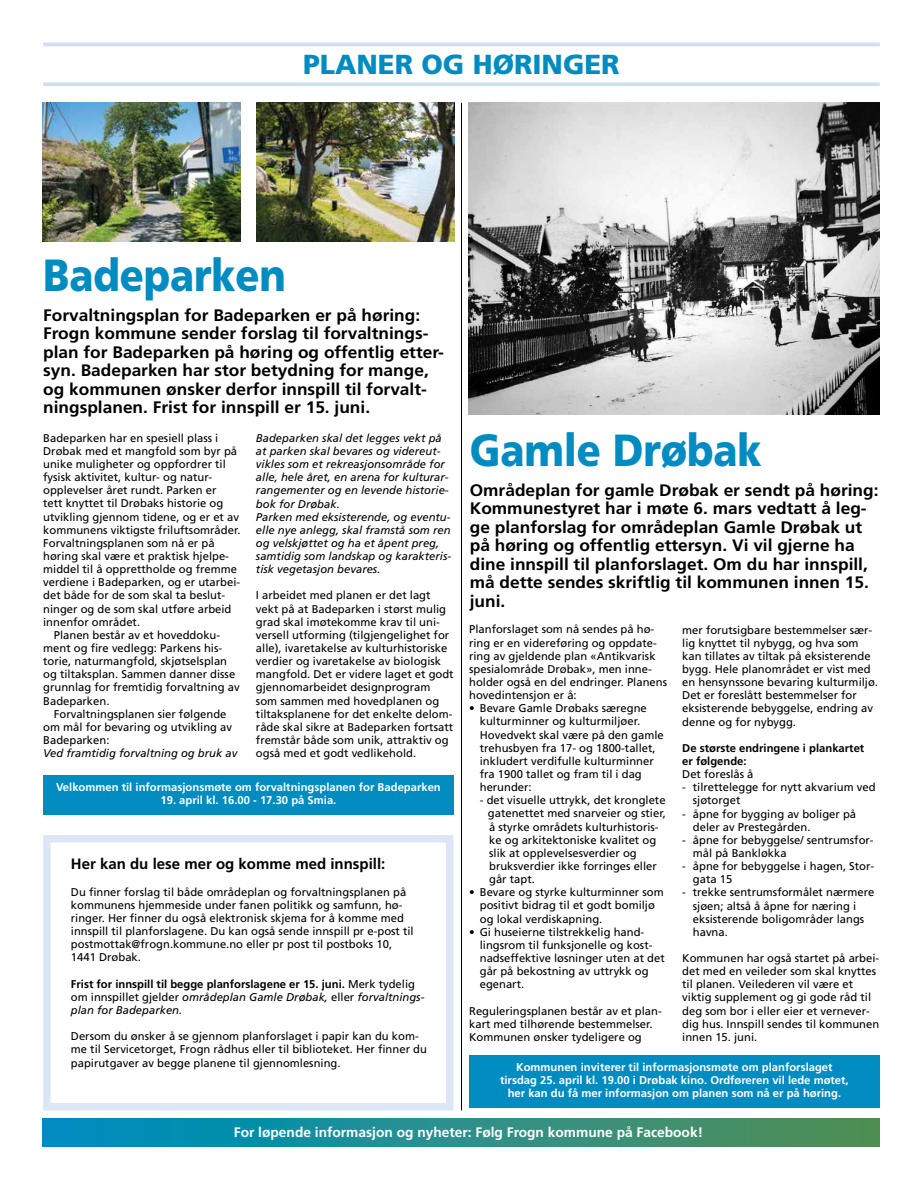
<style>
.page{position:relative;width:922px;height:1188px;background:#fff}
.page>*{position:absolute;margin:0;border:0;box-sizing:border-box;transform-origin:0 0}
.t1{font:900 45px "Frutiger";letter-spacing:-.005em;color:#008bc1;scale:.88 1}
.t2{font:900 27.5px "Frutiger";color:#008bc1}
.t3{font:700 16.62px/18.5px "Frutiger";color:#000;scale:1.04 1}
.t4{font:700 15px "Frutiger";color:#000}
.t5{font:700 13.75px "Frutiger";color:#fff}
.t6{font:11.25px/13.1px "Frutiger";color:#000}
.t7{font:italic 11.25px/13.1px "Frutiger";color:#000}
.t8{font:700 11.25px/13.1px "Frutiger";color:#fff;text-align:center}
.t9{font:700 11.25px/13.1px "Frutiger";color:#000}
.s1{font-weight:700;font-style:normal}
.s2{font-style:normal}
</style>
<div class="page">
<svg style="left:43px;top:1118px;width:836px;height:27px;background:#268e8b"></svg>
<hr style="left:43px;top:43px;width:836px;height:3px;background:#d1e0f1">
<svg style="left:43px;top:82px;width:836px;height:4px;background:#d5e2f2"></svg>
<div style="left:43px;top:774px;width:411px;height:40px;background:#008bc1"></div>
<div style="left:469px;top:1055px;width:410px;height:52px;background:#008bc1"></div>
<img style="left:43px;top:103px;width:197px;height:138px">
<img style="left:468px;top:103px;width:411px;height:312px">
<img style="left:256px;top:103px;width:198px;height:138px">
<div style="left:43px;top:834px;width:410px;height:276px;border:8px solid #dbe7f4"></div>
<hr style="left:461px;top:103px;width:1px;height:1007px;background:#000">
<h2 class="t2" style="left:303px;top:48px;width:318px">PLANER OG HØRINGER</h2>
<h1 class="t1" style="left:43px;top:248px;width:277px">Badeparken</h1>
<p class="t3" style="left:43px;top:306px;width:387px">Forvaltningsplan for Badeparken er på høring:<br>Frogn kommune sender forslag til forvaltnings&shy;plan for Badeparken på høring og offentlig etter&shy;syn. Badeparken har stor betydning for mange, og kommunen ønsker derfor innspill til forvalt&shy;ningsplanen. Frist for innspill er 15. juni.</p>
<p class="t6" style="left:43px;top:431px;width:177px">Badeparken har en spesiell plass i</p>
<p class="t6" style="left:43px;top:444px;width:195px">Drøbak med et mangfold som byr på</p>
<p class="t6" style="left:43px;top:457px;width:184px">unike muligheter og oppfordrer til</p>
<p class="t6" style="left:43px;top:470px;width:171px">fysisk aktivitet, kultur- og natur-</p>
<p class="t6" style="left:43px;top:483px;width:175px">opplevelser året rundt. Parken er</p>
<p class="t6" style="left:43px;top:497px;width:182px">tett knyttet til Drøbaks historie og</p>
<p class="t6" style="left:43px;top:510px;width:197px">utvikling gjennom tidene, og er et av</p>
<p class="t6" style="left:43px;top:523px;width:199px">kommunens viktigste friluftsområder.</p>
<p class="t6" style="left:43px;top:536px;width:173px">Forvaltningsplanen som nå er på</p>
<p class="t6" style="left:43px;top:549px;width:187px">høring skal være et praktisk hjelpe-</p>
<p class="t6" style="left:43px;top:562px;width:195px">middel til å opprettholde og fremme</p>
<p class="t6" style="left:43px;top:575px;width:198px">verdiene i Badeparken, og er utarbei-</p>
<p class="t6" style="left:43px;top:589px;width:183px">det både for de som skal ta beslut-</p>
<p class="t6" style="left:43px;top:602px;width:190px">ninger og de som skal utføre arbeid</p>
<p class="t6" style="left:43px;top:615px;width:98px">innenfor området.</p>
<p class="t6" style="left:54px;top:628px;width:168px">Planen består av et hoveddoku-</p>
<p class="t6" style="left:43px;top:641px;width:180px">ment og fire vedlegg: Parkens his-</p>
<p class="t6" style="left:43px;top:654px;width:185px">torie, naturmangfold, skjøtselsplan</p>
<p class="t6" style="left:43px;top:667px;width:193px">og tiltaksplan. Sammen danner disse</p>
<p class="t6" style="left:43px;top:680px;width:198px">grunnlag for fremtidig forvaltning av</p>
<p class="t6" style="left:43px;top:694px;width:68px">Badeparken.</p>
<p class="t6" style="left:54px;top:707px;width:174px">Forvaltningsplanen sier følgende</p>
<p class="t6" style="left:43px;top:720px;width:190px">om mål for bevaring og utvikling av</p>
<p class="t6" style="left:43px;top:733px;width:68px">Badeparken:</p>
<p class="t7" style="left:43px;top:746px;width:196px">Ved framtidig forvaltning og bruk av</p>
<p class="t7" style="left:256px;top:431px;width:197px">Badeparken skal det legges vekt på at parken skal bevares og videreut&shy;vikles som et rekreasjonsområde for alle, hele året, en arena for kulturar&shy;rangementer og en levende historie&shy;bok for Drøbak.<br>Parken med eksisterende, og eventu&shy;elle nye anlegg, skal framstå som ren og velskjøttet og ha et åpent preg, samtidig som landskap og karakteris&shy;tisk vegetasjon bevares.</p>
<p class="t6" style="left:256px;top:589px;width:199px">I arbeidet med planen er det lagt vekt på at Badeparken i størst mulig grad skal imøtekomme krav til uni&shy;versell utforming (tilgjengelighet for alle), ivaretakelse av kulturhistoriske verdier og ivaretakelse av biologisk mangfold. Det er videre laget et godt gjennomarbeidet designprogram som sammen med hovedplanen og tiltaksplanene for det enkelte delom&shy;råde skal sikre at Badeparken fortsatt fremstår både som unik, attraktiv og også med et godt vedlikehold.</p>
<p class="t8" style="left:56px;top:780px;width:386px">Velkommen til informasjonsmøte om forvaltningsplanen for Badeparken</p>
<p class="t8" style="left:160px;top:793px;width:177px">19. april kl. 16.00 - 17.30 på Smia.</p>
<h3 class="t4" style="left:71px;top:855px;width:316px">Her kan du lese mer og komme med innspill:</h3>
<p class="t6" style="left:71px;top:885px;width:344px">Du finner forslag til både områdeplan og forvaltningsplanen på kommunens hjemmeside under fanen politikk og samfunn, hø&shy;ringer. Her finner du også elektronisk skjema for å komme med innspill til planforslagene. Du kan også sende innspill pr e-post til postmottak@frogn.kommune.no eller pr post til postboks 10, 1441 Drøbak.</p>
<p class="t7" style="left:71px;top:976px;width:355px"><span class="s1">Frist for innspill til begge planforslagene er 15. juni.</span> <span class="s2">Merk tydelig om innspillet gjelder</span> områdeplan Gamle Drøbak, <span class="s2">eller</span> forvaltnings&shy;plan for Badeparken.</p>
<p class="t6" style="left:71px;top:1029px;width:357px">Dersom du ønsker å se gjennom planforslaget i papir kan du kom&shy;me til Servicetorget, Frogn rådhus eller til biblioteket. Her finner du papirutgaver av begge planene til gjennomlesning.</p>
<h1 class="t1" style="left:469px;top:422px;width:333px">Gamle Drøbak</h1>
<p class="t3" style="left:469px;top:480px;width:394px">Områdeplan for gamle Drøbak er sendt på høring:<br>Kommunestyret har i møte 6. mars vedtatt å leg&shy;ge planforslag for områdeplan Gamle Drøbak ut på høring og offentlig ettersyn. Vi vil gjerne ha dine innspill til planforslaget. Om du har innspill, må dette sendes skriftlig til kommunen innen 15. juni.</p>
<p class="t6" style="left:469px;top:623px;width:199px">Planforslaget som nå sendes på hø&shy;ring er en videreføring og oppdate&shy;ring av gjeldende plan «Antikvarisk spesialområde Drøbak», men inne&shy;holder også en del endringer. Planens hovedintensjon er å:</p>
<p class="t6" style="left:479px;top:701px;width:185px;text-indent:-11px">• Bevare Gamle Drøbaks særegne kulturminner og kulturmiljøer.<br>Hovedvekt skal være på den gamle trehusbyen fra 17- og 1800-tallet, inkludert verdifulle kulturminner fra 1900 tallet og fram til i dag herunder:</p>
<p class="t6" style="left:488px;top:793px;width:179px;text-indent:-8px">- det visuelle uttrykk, det kronglete gatenettet med snarveier og stier, å styrke områdets kulturhistoris&shy;ke og arkitektoniske kvalitet og slik at opplevelsesverdier og bruksverdier ikke forringes eller går tapt.</p>
<p class="t6" style="left:479px;top:885px;width:185px;text-indent:-11px">• Bevare og styrke kulturminner som positivt bidrag til et godt bomiljø og lokal verdiskapning.</p>
<p class="t6" style="left:479px;top:925px;width:186px;text-indent:-11px">• Gi huseierne tilstrekkelig hand&shy;lingsrom til funksjonelle og kost&shy;nadseffektive løsninger uten at det går på bekostning av uttrykk og egenart.</p>
<p class="t6" style="left:469px;top:1003px;width:194px">Reguleringsplanen består av et plan&shy;kart med tilhørende bestemmelser.<br>Kommunen ønsker tydeligere og</p>
<p class="t6" style="left:682px;top:623px;width:197px">mer forutsigbare bestemmelser sær&shy;lig knyttet til nybygg, og hva som kan tillates av tiltak på eksisterende bygg. Hele planområdet er vist med en hensynssone bevaring kulturmiljø.<br>Det er foreslått bestemmelser for eksisterende bebyggelse, endring av denne og for nybygg.</p>
<p class="t9" style="left:682px;top:741px;width:183px">De største endringene i plankartet er følgende:</p>
<p class="t6" style="left:682px;top:767px;width:73px">Det foreslås å</p>
<p class="t6" style="left:692px;top:780px;width:184px;text-indent:-11px">- tilrettelegge for nytt akvarium ved sjøtorget</p>
<p class="t6" style="left:692px;top:806px;width:165px;text-indent:-11px">- åpne for bygging av boliger på deler av Prestegården.</p>
<p class="t6" style="left:692px;top:833px;width:182px;text-indent:-11px">- åpne for bebyggelse/ sentrumsfor&shy;mål på Bankløkka</p>
<p class="t6" style="left:692px;top:859px;width:183px;text-indent:-11px">- åpne for bebyggelse i hagen, Stor&shy;gata 15</p>
<p class="t6" style="left:692px;top:885px;width:183px;text-indent:-11px">- trekke sentrumsformålet nærmere sjøen; altså å åpne for næring i eksisterende boligområder langs havna.</p>
<p class="t6" style="left:682px;top:951px;width:198px">Kommunen har også startet på arbei&shy;det med en veileder som skal knyttes til planen. Veilederen vil være et viktig supplement og gi gode råd til deg som bor i eller eier et vernever&shy;dig hus. Innspill sendes til kommunen innen 15. juni.</p>
<p class="t8" style="left:500px;top:1060px;width:350px">Kommunen inviterer til informasjonsmøte om planforslaget tirsdag 25. april kl. 19.00 i Drøbak kino. Ordføreren vil lede møtet, her kan du få mer informasjon om planen som nå er på høring.</p>
<p class="t5" style="left:234px;top:1123px;width:470px">For løpende informasjon og nyheter: Følg Frogn kommune på Facebook!</p>
</div>
